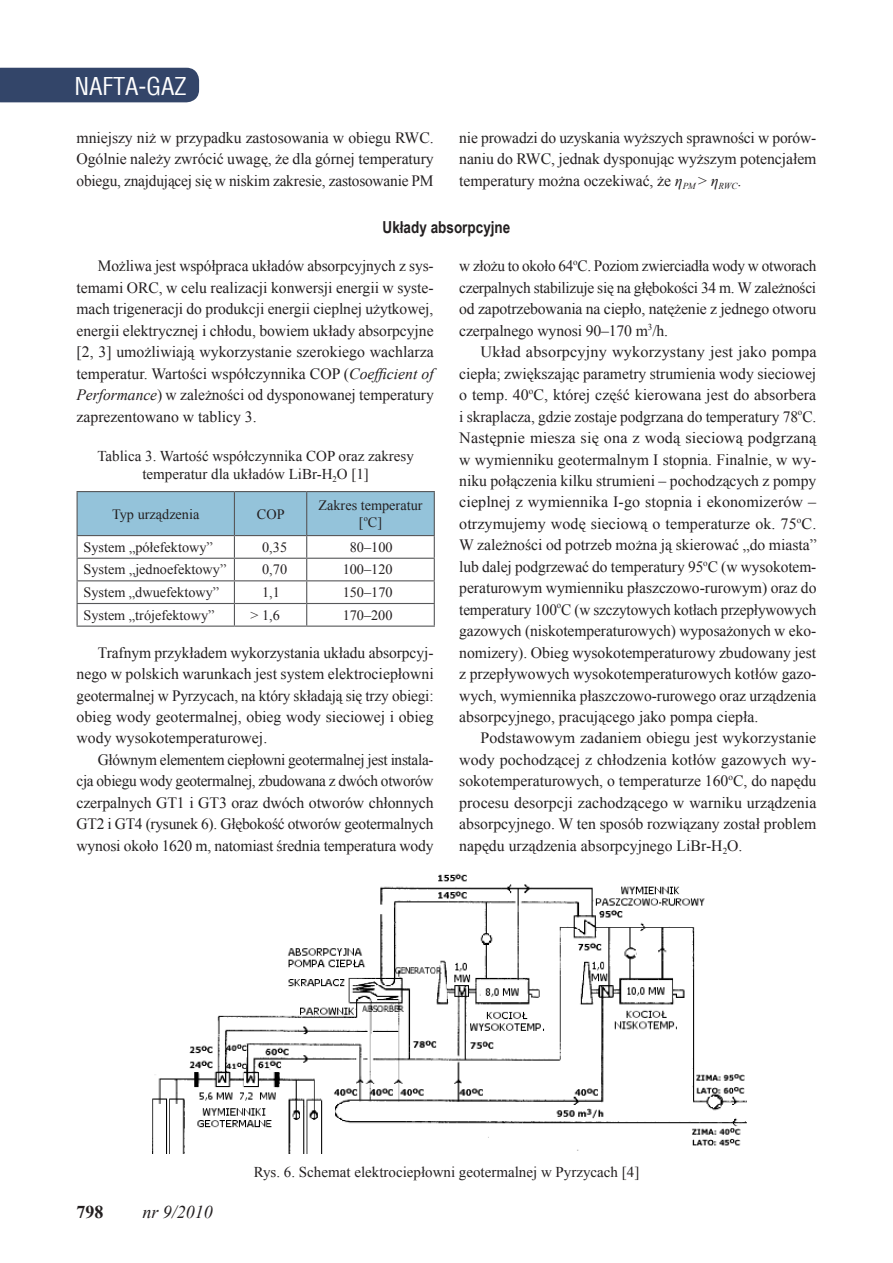
<style>
.page{position:relative;width:893px;height:1263px;background:#fff}
.page>*{position:absolute;margin:0;border:0;box-sizing:border-box;transform-origin:0 0}
.t1{font:24px "Switzerland Condensed";color:#fff}
.t2{font:italic 18px "Times New Roman";color:#231f20}
.t3{font:700 18px "Times New Roman";color:#231f20}
.t4{font:700 16.5px "Arial Narrow";color:#231f20}
.t5{font:15.75px/21.5px "Times New Roman";letter-spacing:-.005em;color:#231f20;text-align:justify}
.t6{font:15px/18px "Times New Roman";color:#231f20;text-align:center}
.t7{font:14.25px/17.1px "Times New Roman";color:#231f20;text-align:center}
.s1{font-style:italic}
</style>
<div class="page">
<div style="left:0;top:68px;width:199px;height:34px;background:#334569"></div>
<hr style="left:77px;top:491px;width:157px;height:1px;background:#57585a">
<hr style="left:234px;top:491px;width:73px;height:1px;background:#57585a">
<hr style="left:307px;top:491px;width:128px;height:1px;background:#57585a">
<hr style="left:77px;top:625px;width:157px;height:2px;background:#57585a">
<svg style="left:77px;top:492px;width:358px;height:134px"></svg>
<hr style="left:234px;top:625px;width:73px;height:2px;background:#57585a">
<hr style="left:307px;top:625px;width:128px;height:2px;background:#57585a">
<img style="left:152px;top:873px;width:594px;height:281px">
<h1 class="t1" style="left:74px;top:71px;width:114px">NAFTA-GAZ</h1>
<p class="t5" style="left:77px;top:126px;width:359px">mniejszy niż w przypadku zastosowania w obiegu RWC.<br>Ogólnie należy zwrócić uwagę, że dla górnej temperatury obiegu, znajdującej się w niskim zakresie, zastosowanie PM</p>
<p class="t5" style="left:459px;top:126px;width:359px">nie prowadzi do uzyskania wyższych sprawności w porów&shy;naniu do RWC, jednak dysponując wyższym potencjałem temperatury można oczekiwać, że <span class="s1">η</span><sub>PM</sub> &gt; <span class="s1">η</span><sub>RWC</sub>.</p>
<p class="t4" style="left:383px;top:215px;width:129px">Układy absorpcyjne</p>
<p class="t5" style="left:77px;top:255px;width:359px;text-indent:21px">Możliwa jest współpraca układów absorpcyjnych z sys&shy;temami ORC, w celu realizacji konwersji energii w syste&shy;mach trigeneracji do produkcji energii cieplnej użytkowej, energii elektrycznej i chłodu, bowiem układy absorpcyjne [2, 3] umożliwiają wykorzystanie szerokiego wachlarza temperatur. Wartości współczynnika COP (<span class="s1">Coefficient of Performance</span>) w zależności od dysponowanej temperatury zaprezentowano w tablicy 3.</p>
<p class="t5" style="left:459px;top:255px;width:359px">w złożu to około 64<sup>o</sup>C. Poziom zwierciadła wody w otworach czerpalnych stabilizuje się na głębokości 34 m. W zależności od zapotrzebowania na ciepło, natężenie z jednego otworu czerpalnego wynosi 90–170 m<sup>3</sup>/h.</p>
<p class="t5" style="left:459px;top:341px;width:359px;text-indent:21px">Układ absorpcyjny wykorzystany jest jako pompa ciepła; zwiększając parametry strumienia wody sieciowej o temp. 40<sup>o</sup>C, której część kierowana jest do absorbera i skraplacza, gdzie zostaje podgrzana do temperatury 78<sup>o</sup>C.<br>Następnie miesza się ona z wodą sieciową podgrzaną w wymienniku geotermalnym I stopnia. Finalnie, w wy&shy;niku połączenia kilku strumieni – pochodzących z pompy cieplnej z wymiennika I-go stopnia i ekonomizerów – otrzymujemy wodę sieciową o temperaturze ok. 75<sup>o</sup>C.<br>W zależności od potrzeb można ją skierować „do miasta” lub dalej podgrzewać do temperatury 95<sup>o</sup>C (w wysokotem&shy;peraturowym wymienniku płaszczowo-rurowym) oraz do temperatury 100<sup>o</sup>C (w szczytowych kotłach przepływowych gazowych (niskotemperaturowych) wyposażonych w eko&shy;nomizery). Obieg wysokotemperaturowy zbudowany jest z przepływowych wysokotemperaturowych kotłów gazo&shy;wych, wymiennika płaszczowo-rurowego oraz urządzenia absorpcyjnego, pracującego jako pompa ciepła.</p>
<p class="t5" style="left:459px;top:727px;width:359px;text-indent:21px">Podstawowym zadaniem obiegu jest wykorzystanie wody pochodzącej z chłodzenia kotłów gazowych wy&shy;sokotemperaturowych, o temperaturze 160<sup>o</sup>C, do napędu procesu desorpcji zachodzącego w warniku urządzenia absorpcyjnego. W ten sposób rozwiązany został problem napędu urządzenia absorpcyjnego LiBr-H<sub>2</sub>O.</p>
<p class="t6" style="left:97px;top:447px;width:318px">Tablica 3. Wartość współczynnika COP oraz zakresy temperatur dla układów LiBr-H<sub>2</sub>O [1]</p>
<p class="t7" style="left:112px;top:505px;width:89px">Typ urządzenia</p>
<p class="t7" style="left:257px;top:505px;width:29px">COP</p>
<p class="t7" style="left:318px;top:496px;width:106px">Zakres temperatur [<sup>o</sup>C]</p>
<p class="t7" style="left:83px;top:538px;width:131px">System „półefektowy”</p>
<p class="t7" style="left:262px;top:538px;width:26px">0,35</p>
<p class="t7" style="left:350px;top:538px;width:44px">80–100</p>
<p class="t7" style="left:83px;top:561px;width:144px">System „jednoefektowy”</p>
<p class="t7" style="left:262px;top:561px;width:26px">0,70</p>
<p class="t7" style="left:343px;top:561px;width:51px">100–120</p>
<p class="t7" style="left:83px;top:584px;width:137px">System „dwuefektowy”</p>
<p class="t7" style="left:262px;top:584px;width:19px">1,1</p>
<p class="t7" style="left:343px;top:584px;width:51px">150–170</p>
<p class="t7" style="left:83px;top:606px;width:133px">System „trójefektowy”</p>
<p class="t7" style="left:251px;top:606px;width:31px">&gt; 1,6</p>
<p class="t7" style="left:343px;top:606px;width:51px">170–200</p>
<p class="t5" style="left:77px;top:641px;width:359px;text-indent:21px">Trafnym przykładem wykorzystania układu absorpcyj&shy;nego w polskich warunkach jest system elektrociepłowni geotermalnej w Pyrzycach, na który składają się trzy obiegi: obieg wody geotermalnej, obieg wody sieciowej i obieg wody wysokotemperaturowej.</p>
<p class="t5" style="left:77px;top:749px;width:359px;text-indent:21px">Głównym elementem ciepłowni geotermalnej jest instala&shy;cja obiegu wody geotermalnej, zbudowana z dwóch otworów czerpalnych GT1 i GT3 oraz dwóch otworów chłonnych GT2 i GT4 (rysunek 6). Głębokość otworów geotermalnych wynosi około 1620 m, natomiast średnia temperatura wody</p>
<p class="t3" style="left:77px;top:1199px;width:28px">798</p>
<p class="t2" style="left:142px;top:1200px;width:72px">nr 9/2010</p>
<p class="t6" style="left:254px;top:1163px;width:387px">Rys. 6. Schemat elektrociepłowni geotermalnej w Pyrzycach [4]</p>
</div>
